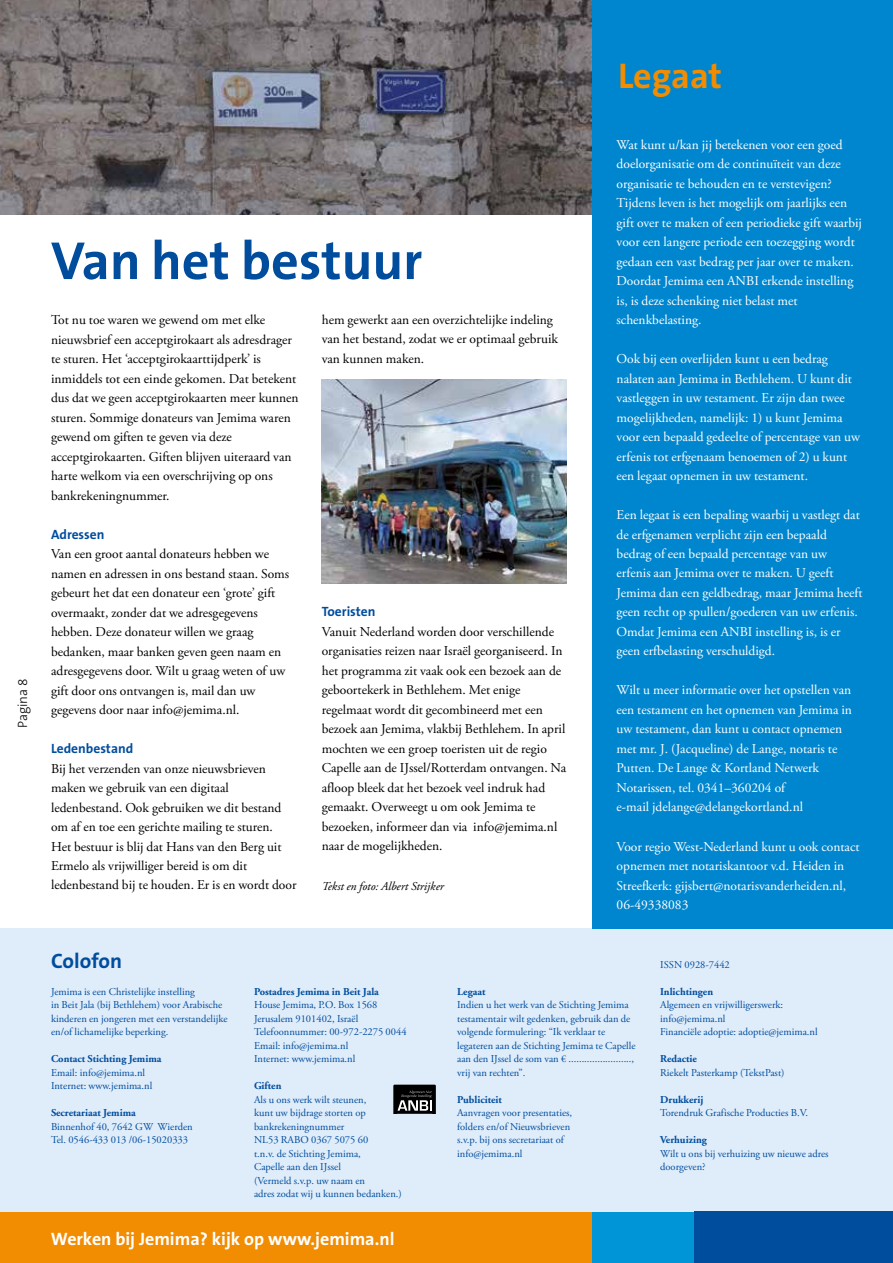
<style>
.page{position:relative;width:893px;height:1263px;background:#fff}
.page>*{position:absolute;margin:0;border:0;box-sizing:border-box;transform-origin:0 0}
.t1{font:700 54px "The Sans B7";color:#004d9d}
.t2{font:700 36px "The Sans B7";letter-spacing:-.005em;color:#f28c00}
.t3{font:700 21px "The Sans B7";color:#004d9d}
.t4{font:700 18px "The Sans B7";color:#fff}
.t5{font:13.5px/19.5px "Adobe Garamond Pro";color:#000}
.t6{font:13.5px/19.5px "Adobe Garamond Pro";color:#fff}
.t7{font:700 13.5px "The Sans B7";color:#004d9d}
.t8{font:300 13.5px "The Sans B3";color:#000}
.t9{font:italic 12px "Adobe Garamond Pro";color:#000}
.t10{font:10.5px/13.5px "Adobe Garamond Pro";color:#004d9d}
.t11{font:700 10.5px "Adobe Garamond";color:#004d9d}
</style>
<div class="page">
<img style="left:0;top:0;width:592px;height:215px">
<div style="left:0;top:929px;width:893px;height:283px;background:#dfecfa"></div>
<div style="left:592px;top:0;width:301px;height:929px;background:#0086ce"></div>
<svg style="left:393px;top:1085px;width:43px;height:29px"></svg>
<img style="left:322px;top:379px;width:244px;height:204px">
<div style="left:0;top:1212px;width:592px;height:51px;background:#f28c00"></div>
<div style="left:592px;top:1212px;width:102px;height:51px;background:#0095d6"></div>
<div style="left:694px;top:1212px;width:199px;height:51px;background:#004d9d"></div>
<p class="t8" style="left:16px;top:728px;width:51px;rotate:-90deg">Pagina 8</p>
<h1 class="t1" style="left:51px;top:232px;width:373px">Van het bestuur</h1>
<p class="t5" style="left:51px;top:310px;width:249px">Tot nu toe waren we gewend om met elke nieuwsbrief een acceptgirokaart als adresdrager te sturen. Het ‘acceptgirokaarttijdperk’ is inmiddels tot een einde gekomen. Dat betekent dus dat we geen acceptgirokaarten meer kunnen sturen. Sommige donateurs van Jemima waren gewend om giften te geven via deze acceptgirokaarten. Giften blijven uiteraard van harte welkom via een overschrijving op ons bankrekeningnummer.</p>
<p class="t7" style="left:51px;top:527px;width:55px">Adressen</p>
<p class="t5" style="left:51px;top:544px;width:240px">Van een groot aantal donateurs hebben we namen en adressen in ons bestand staan. Soms gebeurt het dat een donateur een ‘grote’ gift overmaakt, zonder dat we adresgegevens hebben. Deze donateur willen we graag bedanken, maar banken geven geen naam en adresgegevens door. Wilt u graag weten of uw gift door ons ontvangen is, mail dan uw gegevens door naar info@jemima.nl.</p>
<p class="t7" style="left:51px;top:741px;width:84px">Ledenbestand</p>
<p class="t5" style="left:51px;top:759px;width:247px">Bij het verzenden van onze nieuwsbrieven maken we gebruik van een digitaal ledenbestand. Ook gebruiken we dit bestand om af en toe een gerichte mailing te sturen.<br>Het bestuur is blij dat Hans van den Berg uit Ermelo als vrijwilliger bereid is om dit ledenbestand bij te houden. Er is en wordt door</p>
<p class="t5" style="left:322px;top:310px;width:238px">hem gewerkt aan een overzichtelijke indeling van het bestand, zodat we er optimaal gebruik van kunnen maken.</p>
<p class="t7" style="left:322px;top:605px;width:55px">Toeristen</p>
<p class="t5" style="left:322px;top:622px;width:246px">Vanuit Nederland worden door verschillende organisaties reizen naar Israël georganiseerd. In het programma zit vaak ook een bezoek aan de geboortekerk in Bethlehem. Met enige regelmaat wordt dit gecombineerd met een bezoek aan Jemima, vlakbij Bethlehem. In april mochten we een groep toeristen uit de regio Capelle aan de IJssel/Rotterdam ontvangen. Na afloop bleek dat het bezoek veel indruk had gemaakt. Overweegt u om ook Jemima te bezoeken, informeer dan via info@jemima.nl naar de mogelijkheden.</p>
<p class="t9" style="left:322px;top:879px;width:124px">Tekst en foto: Albert Strijker</p>
<h3 class="t3" style="left:51px;top:949px;width:73px">Colofon</h3>
<h2 class="t2" style="left:618px;top:56px;width:106px">Legaat</h2>
<p class="t6" style="left:617px;top:135px;width:247px">Wat kunt u/kan jij betekenen voor een goed doelorganisatie om de continuïteit van deze organisatie te behouden en te verstevigen?<br>Tijdens leven is het mogelijk om jaarlijks een gift over te maken of een periodieke gift waarbij voor een langere periode een toezegging wordt gedaan een vast bedrag per jaar over te maken.<br>Doordat Jemima een ANBI erkende instelling is, is deze schenking niet belast met schenkbelasting.</p>
<p class="t6" style="left:617px;top:349px;width:245px">Ook bij een overlijden kunt u een bedrag nalaten aan Jemima in Bethlehem. U kunt dit vastleggen in uw testament. Er zijn dan twee mogelijkheden, namelijk: 1) u kunt Jemima voor een bepaald gedeelte of percentage van uw erfenis tot erfgenaam benoemen of 2) u kunt een legaat opnemen in uw testament.</p>
<p class="t6" style="left:617px;top:505px;width:247px">Een legaat is een bepaling waarbij u vastlegt dat de erfgenamen verplicht zijn een bepaald bedrag of een bepaald percentage van uw erfenis aan Jemima over te maken. U geeft Jemima dan een geldbedrag, maar Jemima heeft geen recht op spullen/goederen van uw erfenis.<br>Omdat Jemima een ANBI instelling is, is er geen erfbelasting verschuldigd.</p>
<p class="t6" style="left:617px;top:681px;width:237px">Wilt u meer informatie over het opstellen van een testament en het opnemen van Jemima in uw testament, dan kunt u contact opnemen met mr. J. (Jacqueline) de Lange, notaris te Putten. De Lange &amp; Kortland Netwerk Notarissen, tel. 0341–360204 of<br>e-mail jdelange@delangekortland.nl</p>
<p class="t6" style="left:617px;top:837px;width:244px">Voor regio West-Nederland kunt u ook contact opnemen met notariskantoor v.d. Heiden in Streefkerk: gijsbert@notarisvanderheiden.nl, 06-49338083</p>
<p class="t10" style="left:660px;top:958px;width:71px">ISSN 0928-7442</p>
<p class="t10" style="left:51px;top:985px;width:178px">Jemima is een Christelijke instelling<br>in Beit Jala (bij Bethlehem) voor Arabische kinderen en jongeren met een verstandelijke en/of lichamelijke beperking.</p>
<p class="t11" style="left:51px;top:1053px;width:112px">Contact Stichting Jemima</p>
<p class="t10" style="left:51px;top:1066px;width:103px">Email: info@jemima.nl<br>Internet: www.jemima.nl</p>
<p class="t11" style="left:51px;top:1107px;width:86px">Secretariaat Jemima</p>
<p class="t10" style="left:51px;top:1120px;width:143px">Binnenhof 40, 7642 GW Wierden<br>Tel. 0546-433 013 /06-15020333</p>
<p class="t11" style="left:254px;top:986px;width:126px">Postadres Jemima in Beit Jala</p>
<p class="t10" style="left:254px;top:999px;width:154px">House Jemima, P.O. Box 1568<br>Jerusalem 9101402, Israël<br>Telefoonnummer: 00-972-2275 0044<br>Email: info@jemima.nl<br>Internet: www.jemima.nl</p>
<p class="t11" style="left:254px;top:1080px;width:29px">Giften</p>
<p class="t10" style="left:254px;top:1093px;width:149px">Als u ons werk wilt steunen,<br>kunt uw bijdrage storten op bankrekeningnummer<br>NL53 RABO 0367 5075 60<br>t.n.v. de Stichting Jemima,<br>Capelle aan den IJssel<br>(Vermeld s.v.p. uw naam en<br>adres zodat wij u kunnen bedanken.)</p>
<h3 class="t4" style="left:51px;top:1229px;width:345px">Werken bij Jemima? kijk op www.jemima.nl</h3>
<p class="t11" style="left:457px;top:986px;width:30px">Legaat</p>
<p class="t10" style="left:457px;top:999px;width:180px">Indien u het werk van de Stichting Jemima testamentair wilt gedenken, gebruik dan de volgende formulering: “Ik verklaar te legateren aan de Stichting Jemima te Capelle aan den IJssel de som van € ........................, vrij van rechten”.</p>
<p class="t11" style="left:457px;top:1094px;width:46px">Publiciteit</p>
<p class="t10" style="left:457px;top:1107px;width:117px">Aanvragen voor presentaties, folders en/of Nieuwsbrieven s.v.p. bij ons secretariaat of info@jemima.nl</p>
<p class="t11" style="left:660px;top:986px;width:54px">Inlichtingen</p>
<p class="t10" style="left:660px;top:999px;width:159px">Algemeen en vrijwilligerswerk: info@jemima.nl<br>Financiële adoptie: adoptie@jemima.nl</p>
<p class="t11" style="left:660px;top:1053px;width:38px">Redactie</p>
<p class="t10" style="left:660px;top:1066px;width:126px">Riekelt Pasterkamp (TekstPast)</p>
<p class="t11" style="left:660px;top:1094px;width:45px">Drukkerij</p>
<p class="t10" style="left:660px;top:1107px;width:150px">Torendruk Grafische Producties B.V.</p>
<p class="t11" style="left:660px;top:1134px;width:48px">Verhuizing</p>
<p class="t10" style="left:660px;top:1147px;width:170px">Wilt u ons bij verhuizing uw nieuwe adres doorgeven?</p>
</div>
